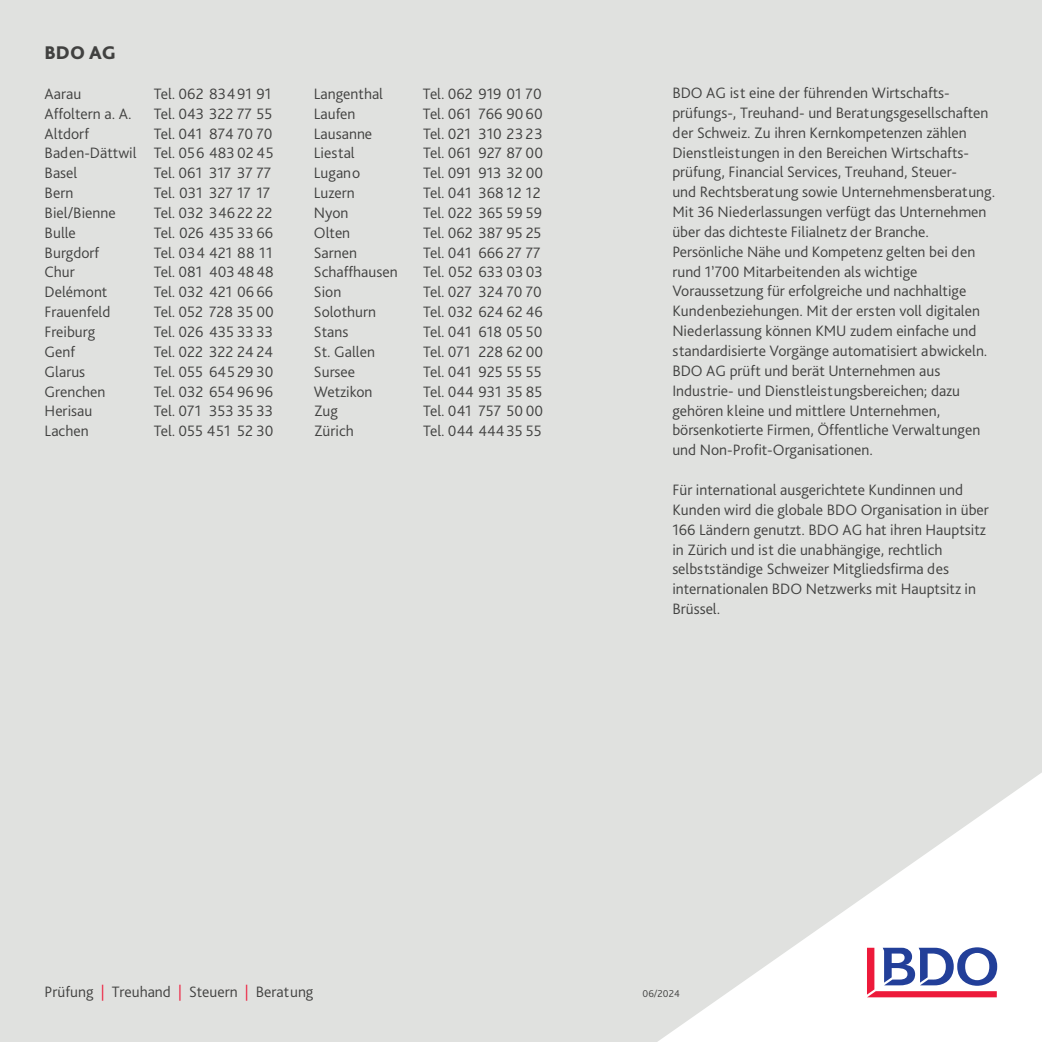
<style>
.page{position:relative;width:1042px;height:1042px;background:#e0e1df}
.page>*{position:absolute;margin:0;border:0;box-sizing:border-box;transform-origin:0 0}
.t1{font:800 19.25px "Bliss Pro";color:#414140}
.t2{font:300 15.75px/19.8px "Bliss Pro";color:#414140}
.t3{font:300 10.5px "Bliss Pro";color:#414140}
.s1{color:#ed1a3a}
</style>
<div class="page">
<svg style="left:658px;top:773px;width:384px;height:269px"></svg>
<svg style="left:867px;top:947px;width:130px;height:50px;background:#b39abd"></svg>
<p class="t1" style="left:45px;top:41px;width:73px">BDO AG</p>
<p class="t2" style="left:45px;top:83px;width:38px">Aarau</p>
<p class="t2" style="left:154px;top:83px;width:119px">Tel. 062 83491 91</p>
<p class="t2" style="left:45px;top:103px;width:88px">Affoltern a. A.</p>
<p class="t2" style="left:154px;top:103px;width:120px">Tel. 043 322 77 55</p>
<p class="t2" style="left:45px;top:123px;width:46px">Altdorf</p>
<p class="t2" style="left:45px;top:123px;width:231px;text-align:justify;text-indent:109px">Tel. 041 874 70 70<br>Baden-Dättwil Tel. 056 483 02 45<br>Basel</p>
<p class="t2" style="left:154px;top:163px;width:119px">Tel. 061 317 37 77</p>
<p class="t2" style="left:45px;top:183px;width:30px">Bern</p>
<p class="t2" style="left:154px;top:183px;width:118px">Tel. 031 327 17 17</p>
<p class="t2" style="left:45px;top:202px;width:73px">Biel/Bienne</p>
<p class="t2" style="left:154px;top:202px;width:120px">Tel. 032 34622 22</p>
<p class="t2" style="left:45px;top:222px;width:33px">Bulle</p>
<p class="t2" style="left:154px;top:222px;width:121px">Tel. 026 435 33 66</p>
<p class="t2" style="left:45px;top:242px;width:56px">Burgdorf</p>
<p class="t2" style="left:154px;top:242px;width:120px">Tel. 034 421 88 11</p>
<p class="t2" style="left:45px;top:262px;width:32px">Chur</p>
<p class="t2" style="left:154px;top:262px;width:121px">Tel. 081 403 4848</p>
<p class="t2" style="left:45px;top:282px;width:64px">Delémont</p>
<p class="t2" style="left:154px;top:282px;width:121px">Tel. 032 421 06 66</p>
<p class="t2" style="left:45px;top:302px;width:67px">Frauenfeld</p>
<p class="t2" style="left:154px;top:302px;width:121px">Tel. 052 728 35 00</p>
<p class="t2" style="left:45px;top:321px;width:52px">Freiburg</p>
<p class="t2" style="left:154px;top:321px;width:121px">Tel. 026 435 33 33</p>
<p class="t2" style="left:45px;top:341px;width:32px">Genf</p>
<p class="t2" style="left:154px;top:341px;width:121px">Tel. 022 322 24 24</p>
<p class="t2" style="left:45px;top:361px;width:42px">Glarus</p>
<p class="t2" style="left:154px;top:361px;width:121px">Tel. 055 645 29 30</p>
<p class="t2" style="left:45px;top:381px;width:62px">Grenchen</p>
<p class="t2" style="left:154px;top:381px;width:121px">Tel. 032 654 96 96</p>
<p class="t2" style="left:45px;top:401px;width:49px">Herisau</p>
<p class="t2" style="left:154px;top:401px;width:121px">Tel. 071 353 35 33</p>
<p class="t2" style="left:45px;top:421px;width:45px">Lachen</p>
<p class="t2" style="left:154px;top:421px;width:121px">Tel. 055 451 52 30</p>
<p class="t2" style="left:314px;top:83px;width:71px">Langenthal</p>
<p class="t2" style="left:423px;top:83px;width:120px">Tel. 062 919 01 70</p>
<p class="t2" style="left:314px;top:103px;width:43px">Laufen</p>
<p class="t2" style="left:423px;top:103px;width:121px">Tel. 061 766 90 60</p>
<p class="t2" style="left:314px;top:123px;width:60px">Lausanne</p>
<p class="t2" style="left:423px;top:123px;width:121px">Tel. 021 310 23 23</p>
<p class="t2" style="left:314px;top:143px;width:42px">Liestal</p>
<p class="t2" style="left:423px;top:143px;width:121px">Tel. 061 927 87 00</p>
<p class="t2" style="left:314px;top:163px;width:48px">Lugano</p>
<p class="t2" style="left:423px;top:163px;width:122px">Tel. 091 913 32 00</p>
<p class="t2" style="left:314px;top:183px;width:42px">Luzern</p>
<p class="t2" style="left:423px;top:183px;width:119px">Tel. 041 368 12 12</p>
<p class="t2" style="left:314px;top:202px;width:36px">Nyon</p>
<p class="t2" style="left:423px;top:202px;width:120px">Tel. 022 365 59 59</p>
<p class="t2" style="left:314px;top:222px;width:38px">Olten</p>
<p class="t2" style="left:423px;top:222px;width:120px">Tel. 062 387 95 25</p>
<p class="t2" style="left:314px;top:242px;width:45px">Sarnen</p>
<p class="t2" style="left:423px;top:242px;width:119px">Tel. 041 666 27 77</p>
<p class="t2" style="left:314px;top:262px;width:85px">Schaffhausen</p>
<p class="t2" style="left:423px;top:262px;width:121px">Tel. 052 633 03 03</p>
<p class="t2" style="left:314px;top:282px;width:29px">Sion</p>
<p class="t2" style="left:423px;top:282px;width:120px">Tel. 027 324 70 70</p>
<p class="t2" style="left:314px;top:302px;width:64px">Solothurn</p>
<p class="t2" style="left:423px;top:302px;width:121px">Tel. 032 624 62 46</p>
<p class="t2" style="left:314px;top:321px;width:36px">Stans</p>
<p class="t2" style="left:423px;top:321px;width:121px">Tel. 041 618 05 50</p>
<p class="t2" style="left:314px;top:341px;width:63px">St. Gallen</p>
<p class="t2" style="left:423px;top:341px;width:122px">Tel. 071 228 62 00</p>
<p class="t2" style="left:314px;top:361px;width:43px">Sursee</p>
<p class="t2" style="left:423px;top:361px;width:120px">Tel. 041 925 55 55</p>
<p class="t2" style="left:314px;top:381px;width:60px">Wetzikon</p>
<p class="t2" style="left:423px;top:381px;width:121px">Tel. 044 931 35 85</p>
<p class="t2" style="left:314px;top:401px;width:26px">Zug</p>
<p class="t2" style="left:423px;top:401px;width:122px">Tel. 041 757 50 00</p>
<p class="t2" style="left:314px;top:421px;width:41px">Zürich</p>
<p class="t2" style="left:423px;top:421px;width:120px">Tel. 044 444 35 55</p>
<p class="t2" style="left:672px;top:82px;width:324px">BDO AG ist eine der führenden Wirtschafts&shy;prüfungs-, Treuhand- und Beratungsgesellschaften der Schweiz. Zu ihren Kernkompetenzen zählen Dienstleistungen in den Bereichen Wirtschafts&shy;prüfung, Financial Services, Treuhand, Steuer-<br>und Rechtsberatung sowie Unternehmensberatung.<br>Mit 36 Niederlassungen verfügt das Unternehmen über das dichteste Filialnetz der Branche.<br>Persönliche Nähe und Kompetenz gelten bei den rund 1’700 Mitarbeitenden als wichtige Voraussetzung für erfolgreiche und nachhaltige Kundenbeziehungen. Mit der ersten voll digitalen Niederlassung können KMU zudem einfache und standardisierte Vorgänge automatisiert abwickeln.<br>BDO AG prüft und berät Unternehmen aus Industrie- und Dienstleistungsbereichen; dazu gehören kleine und mittlere Unternehmen, börsenkotierte Firmen, Öffentliche Verwaltungen und Non-Profit-Organisationen.</p>
<p class="t2" style="left:672px;top:479px;width:318px">Für international ausgerichtete Kundinnen und Kunden wird die globale BDO Organisation in über 166 Ländern genutzt. BDO AG hat ihren Hauptsitz in Zürich und ist die unabhängige, rechtlich selbstständige Schweizer Mitgliedsfirma des internationalen BDO Netzwerks mit Hauptsitz in Brüssel.</p>
<p class="t2" style="left:45px;top:981px;width:270px">Prüfung <span class="s1">|</span> Treuhand <span class="s1">|</span> Steuern <span class="s1">|</span> Beratung</p>
<p class="t3" style="left:642px;top:987px;width:39px">06/2024</p>
</div>
